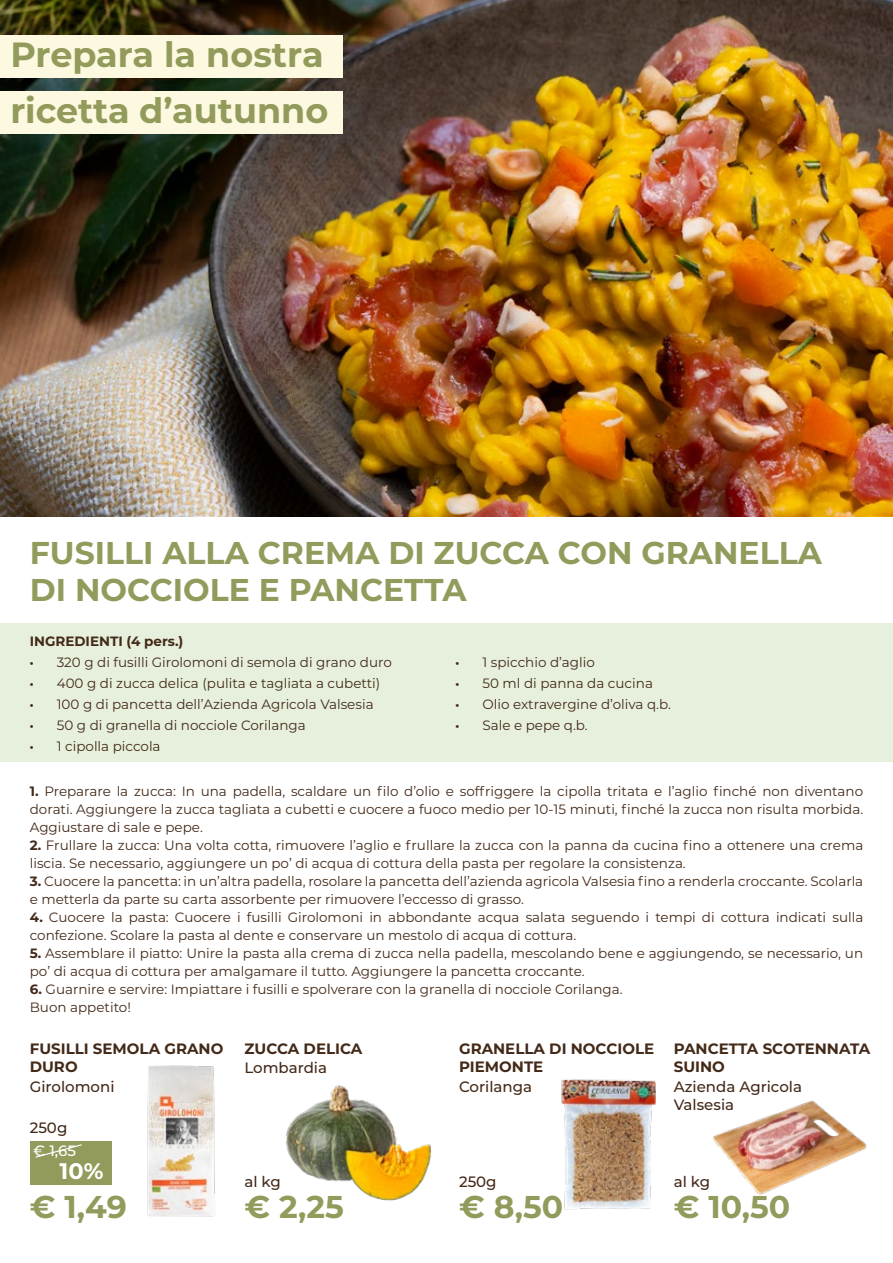
<style>
.page{position:relative;width:893px;height:1263px;background:#fff}
.page>*{position:absolute;margin:0;border:0;box-sizing:border-box;transform-origin:0 0}
.t1{font:700 34.95px/55.5px "Montserrat";color:#929b5b}
.t2{font:700 31.5px/37.8px "Montserrat";color:#929b5b}
.t3{font:700 22.5px "Montserrat";color:#fff}
.t4{font:700 15px/18px "Montserrat";color:#432918}
.t5{font:500 15px/18px "Montserrat";color:#432918}
.t6{font:500 15px "Montserrat";color:#fff}
.t7{font:13.5px/18px "Montserrat";color:#432918}
.t8{font:700 13.5px "Montserrat";color:#432918}
.s1{font-family:"Myriad Pro"}
.s2{font-weight:700}
</style>
<div class="page">
<div style="left:0;top:623px;width:893px;height:138px;background:#e6f0dd"></div>
<img style="left:0;top:0;width:893px;height:516px">
<img style="left:147px;top:1065px;width:68px;height:152px">
<img style="left:561px;top:1079px;width:94px;height:131px">
<img style="left:286px;top:1085px;width:146px;height:116px">
<img style="left:713px;top:1100px;width:154px;height:95px">
<div style="left:30px;top:1141px;width:82px;height:43px;background:#929b5b"></div>
<div style="left:0;top:35px;width:342px;height:43px;background:#fdf9e0"></div>
<div style="left:0;top:91px;width:342px;height:43px;background:#fdf9e0"></div>
<svg style="left:35px;top:1144px;width:47px;height:14px"></svg>
<h1 class="t1" style="left:10px;top:25px;width:320px">Prepara la nostra ricetta d’autunno</h1>
<h2 class="t2" style="left:30px;top:532px;width:794px">FUSILLI ALLA CREMA DI ZUCCA CON GRANELLA<br>DI NOCCIOLE E PANCETTA</h2>
<p class="t8" style="left:30px;top:631px;width:155px">INGREDIENTI (4 pers.)</p>
<p class="t7" style="left:30px;top:652px;width:364px"><span class="s1">•</span> 320 g di fusilli Girolomoni di semola di grano duro</p>
<p class="t7" style="left:30px;top:673px;width:352px"><span class="s1">•</span> 400 g di zucca delica (pulita e tagliata a cubetti)</p>
<p class="t7" style="left:30px;top:694px;width:345px"><span class="s1">•</span> 100 g di pancetta dell’Azienda Agricola Valsesia</p>
<p class="t7" style="left:30px;top:715px;width:278px"><span class="s1">•</span> 50 g di granella di nocciole Corilanga</p>
<p class="t7" style="left:30px;top:736px;width:132px"><span class="s1">•</span> 1 cipolla piccola</p>
<p class="t7" style="left:455px;top:652px;width:141px"><span class="s1">•</span> 1 spicchio d’aglio</p>
<p class="t7" style="left:455px;top:673px;width:199px"><span class="s1">•</span> 50 ml di panna da cucina</p>
<p class="t7" style="left:455px;top:694px;width:217px"><span class="s1">•</span> Olio extravergine d’oliva q.b.</p>
<p class="t7" style="left:455px;top:715px;width:134px"><span class="s1">•</span> Sale e pepe q.b.</p>
<p class="t7" style="left:30px;top:781px;width:835px;text-align:justify"><span class="s2">1.</span> Preparare la zucca: In una padella, scaldare un filo d’olio e soffriggere la cipolla tritata e l’aglio finché non diventano dorati. Aggiungere la zucca tagliata a cubetti e cuocere a fuoco medio per 10-15 minuti, finché la zucca non risulta morbida.<br>Aggiustare di sale e pepe.</p>
<p class="t7" style="left:30px;top:835px;width:835px"><span class="s2">2.</span> Frullare la zucca: Una volta cotta, rimuovere l’aglio e frullare la zucca con la panna da cucina fino a ottenere una crema liscia. Se necessario, aggiungere un po’ di acqua di cottura della pasta per regolare la consistenza.</p>
<p class="t7" style="left:30px;top:871px;width:835px"><span class="s2">3.</span> Cuocere la pancetta: in un’altra padella, rosolare la pancetta dell’azienda agricola Valsesia fino a renderla croccante. Scolarla e metterla da parte su carta assorbente per rimuovere l’eccesso di grasso.</p>
<p class="t7" style="left:30px;top:907px;width:835px"><span class="s2">4.</span> Cuocere la pasta: Cuocere i fusilli Girolomoni in abbondante acqua salata seguendo i tempi di cottura indicati sulla confezione. Scolare la pasta al dente e conservare un mestolo di acqua di cottura.</p>
<p class="t7" style="left:30px;top:943px;width:835px"><span class="s2">5.</span> Assemblare il piatto: Unire la pasta alla crema di zucca nella padella, mescolando bene e aggiungendo, se necessario, un po’ di acqua di cottura per amalgamare il tutto. Aggiungere la pancetta croccante.</p>
<p class="t7" style="left:30px;top:979px;width:594px"><span class="s2">6.</span> Guarnire e servire: Impiattare i fusilli e spolverare con la granella di nocciole Corilanga.<br>Buon appetito!</p>
<p class="t4" style="left:30px;top:1038px;width:195px">FUSILLI SEMOLA GRANO<br>DURO</p>
<p class="t4" style="left:244px;top:1038px;width:119px">ZUCCA DELICA</p>
<p class="t4" style="left:459px;top:1038px;width:197px">GRANELLA DI NOCCIOLE<br>PIEMONTE</p>
<p class="t4" style="left:674px;top:1038px;width:198px">PANCETTA SCOTENNATA<br>SUINO</p>
<p class="t5" style="left:30px;top:1077px;width:86px">Girolomoni</p>
<p class="t5" style="left:244px;top:1058px;width:84px">Lombardia</p>
<p class="t5" style="left:459px;top:1077px;width:75px">Corilanga</p>
<p class="t5" style="left:674px;top:1077px;width:130px">Azienda Agricola<br>Valsesia</p>
<p class="t5" style="left:30px;top:1118px;width:39px">250g</p>
<p class="t6" style="left:33px;top:1140px;width:44px">€ 1,65</p>
<h3 class="t3" style="left:60px;top:1155px;width:45px">10%</h3>
<p class="t5" style="left:244px;top:1171px;width:38px">al kg</p>
<p class="t5" style="left:459px;top:1171px;width:39px">250g</p>
<p class="t5" style="left:674px;top:1171px;width:38px">al kg</p>
<h2 class="t2" style="left:30px;top:1186px;width:98px">€ 1,49</h2>
<h2 class="t2" style="left:244px;top:1186px;width:101px">€ 2,25</h2>
<h2 class="t2" style="left:459px;top:1186px;width:106px">€ 8,50</h2>
<h2 class="t2" style="left:674px;top:1186px;width:118px">€ 10,50</h2>
</div>
